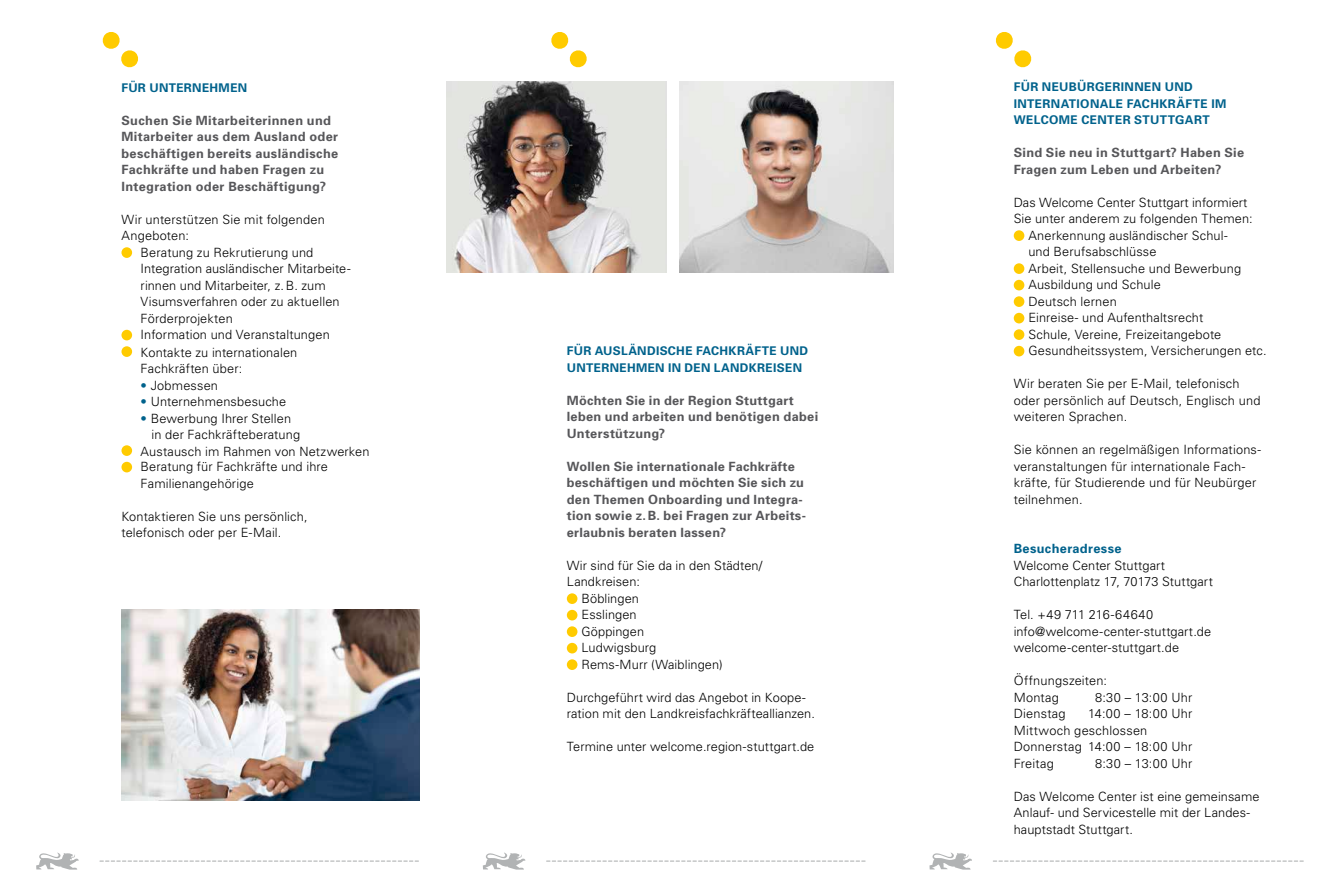
<style>
.page{position:relative;width:1340px;height:893px;background:#fff}
.page>*{position:absolute;margin:0;border:0;box-sizing:border-box;transform-origin:0 0}
.t1{font:300 12.75px/16.5px "Univers";letter-spacing:.01em;color:#000}
.t2{font:700 12.75px/16.5px "Univers";letter-spacing:.025em;color:#57575a}
.t3{font:700 12.75px "Univers";letter-spacing:.03em;color:#00628c}
.t4{font:700 12px/16.5px "Univers";letter-spacing:.03em;color:#00628c}
.s1{color:#00628c}
</style>
<div class="page">
<div style="left:1013px;top:230px;width:11px;height:11px;background:#ffcb00;border-radius:50%"></div>
<div style="left:1013px;top:263px;width:11px;height:11px;background:#ffcb00;border-radius:50%"></div>
<div style="left:1013px;top:280px;width:11px;height:10px;background:#ffcb00;border-radius:50%"></div>
<div style="left:1013px;top:296px;width:11px;height:11px;background:#ffcb00;border-radius:50%"></div>
<div style="left:1013px;top:313px;width:11px;height:10px;background:#ffcb00;border-radius:50%"></div>
<div style="left:1013px;top:329px;width:11px;height:11px;background:#ffcb00;border-radius:50%"></div>
<div style="left:1013px;top:346px;width:11px;height:10px;background:#ffcb00;border-radius:50%"></div>
<div style="left:121px;top:247px;width:11px;height:11px;background:#ffcb00;border-radius:50%"></div>
<div style="left:121px;top:330px;width:11px;height:10px;background:#ffcb00;border-radius:50%"></div>
<div style="left:121px;top:346px;width:11px;height:11px;background:#ffcb00;border-radius:50%"></div>
<div style="left:121px;top:445px;width:11px;height:11px;background:#ffcb00;border-radius:50%"></div>
<div style="left:121px;top:462px;width:11px;height:10px;background:#ffcb00;border-radius:50%"></div>
<div style="left:567px;top:593px;width:10px;height:11px;background:#ffcb00;border-radius:50%"></div>
<div style="left:567px;top:610px;width:10px;height:10px;background:#ffcb00;border-radius:50%"></div>
<div style="left:567px;top:626px;width:10px;height:11px;background:#ffcb00;border-radius:50%"></div>
<div style="left:567px;top:643px;width:10px;height:10px;background:#ffcb00;border-radius:50%"></div>
<div style="left:567px;top:659px;width:10px;height:11px;background:#ffcb00;border-radius:50%"></div>
<svg style="left:36px;top:852px;width:43px;height:18px"></svg>
<svg style="left:100px;top:860px;width:318px;height:2px"></svg>
<svg style="left:483px;top:852px;width:42px;height:18px"></svg>
<svg style="left:546px;top:860px;width:319px;height:2px"></svg>
<svg style="left:929px;top:852px;width:43px;height:18px"></svg>
<svg style="left:993px;top:860px;width:310px;height:2px"></svg>
<img style="left:446px;top:81px;width:220px;height:192px">
<img style="left:679px;top:81px;width:214px;height:192px">
<svg style="left:102px;top:32px;width:36px;height:36px"></svg>
<svg style="left:551px;top:32px;width:36px;height:36px"></svg>
<svg style="left:995px;top:32px;width:37px;height:36px"></svg>
<img style="left:121px;top:609px;width:298px;height:192px">
<p class="t4" style="left:121px;top:79px;width:127px">FÜR UNTERNEHMEN</p>
<p class="t2" style="left:121px;top:111px;width:218px">Suchen Sie Mitarbeiterinnen und Mitarbeiter aus dem Ausland oder beschäftigen bereits ausländische Fachkräfte und haben Fragen zu Integration oder Beschäftigung?</p>
<p class="t1" style="left:121px;top:211px;width:205px">Wir unterstützen Sie mit folgenden<br>Angeboten:</p>
<p class="t1" style="left:141px;top:244px;width:211px">Beratung zu Rekrutierung und<br>Integration ausländischer Mitarbeite&shy;rinnen und Mitarbeiter, z. B. zum<br>Visumsverfahren oder zu aktuellen<br>Förderprojekten<br>Information und Veranstaltungen</p>
<p class="t1" style="left:141px;top:344px;width:158px">Kontakte zu internationalen<br>Fachkräften über:</p>
<p class="t1" style="left:141px;top:377px;width:79px"><span class="s1">•</span> Jobmessen</p>
<p class="t1" style="left:141px;top:393px;width:147px"><span class="s1">•</span> Unternehmensbesuche</p>
<p class="t1" style="left:141px;top:410px;width:152px"><span class="s1">•</span> Bewerbung Ihrer Stellen</p>
<p class="t1" style="left:151px;top:426px;width:150px">in der Fachkräfteberatung</p>
<p class="t1" style="left:141px;top:443px;width:230px">Austausch im Rahmen von Netzwerken</p>
<p class="t1" style="left:141px;top:458px;width:189px">Beratung für Fachkräfte und ihre<br>Familienangehörige</p>
<p class="t1" style="left:121px;top:508px;width:188px">Kontaktieren Sie uns persönlich, telefonisch oder per E-Mail.</p>
<p class="t4" style="left:567px;top:342px;width:243px">FÜR AUSLÄNDISCHE FACHKRÄFTE UND<br>UNTERNEHMEN IN DEN LANDKREISEN</p>
<p class="t2" style="left:567px;top:392px;width:253px">Möchten Sie in der Region Stuttgart leben und arbeiten und benötigen dabei<br>Unterstützung?</p>
<p class="t2" style="left:567px;top:458px;width:241px">Wollen Sie internationale Fachkräfte beschäftigen und möchten Sie sich zu den Themen Onboarding und Integra&shy;tion sowie z. B. bei Fragen zur Arbeits&shy;erlaubnis beraten lassen?</p>
<p class="t1" style="left:567px;top:557px;width:197px">Wir sind für Sie da in den Städten/</p>
<p class="t1" style="left:567px;top:573px;width:75px">Landkreisen:</p>
<p class="t1" style="left:581px;top:590px;width:59px">Böblingen</p>
<p class="t1" style="left:581px;top:606px;width:57px">Esslingen</p>
<p class="t1" style="left:581px;top:623px;width:64px">Göppingen</p>
<p class="t1" style="left:581px;top:639px;width:76px">Ludwigsburg</p>
<p class="t1" style="left:581px;top:656px;width:143px">Rems-Murr (Waiblingen)</p>
<p class="t1" style="left:567px;top:689px;width:249px">Durchgeführt wird das Angebot in Koope&shy;ration mit den Landkreisfachkräfteallianzen.</p>
<p class="t1" style="left:567px;top:738px;width:249px">Termine unter welcome.region-stuttgart.de</p>
<p class="t4" style="left:1013px;top:78px;width:214px">FÜR NEUBÜRGERINNEN UND<br>INTERNATIONALE FACHKRÄFTE IM<br>WELCOME CENTER STUTTGART</p>
<p class="t2" style="left:1013px;top:144px;width:232px">Sind Sie neu in Stuttgart? Haben Sie<br>Fragen zum Leben und Arbeiten?</p>
<p class="t1" style="left:1013px;top:194px;width:235px">Das Welcome Center Stuttgart informiert</p>
<p class="t1" style="left:1013px;top:210px;width:240px">Sie unter anderem zu folgenden Themen:</p>
<p class="t1" style="left:1028px;top:227px;width:201px">Anerkennung ausländischer Schul-</p>
<p class="t1" style="left:1028px;top:243px;width:130px">und Berufsabschlüsse</p>
<p class="t1" style="left:1028px;top:260px;width:214px">Arbeit, Stellensuche und Bewerbung</p>
<p class="t1" style="left:1028px;top:276px;width:134px">Ausbildung und Schule</p>
<p class="t1" style="left:1028px;top:293px;width:90px">Deutsch lernen</p>
<p class="t1" style="left:1028px;top:309px;width:176px">Einreise- und Aufenthaltsrecht</p>
<p class="t1" style="left:1028px;top:326px;width:194px">Schule, Vereine, Freizeitangebote</p>
<p class="t1" style="left:1028px;top:342px;width:240px">Gesundheitssystem, Versicherungen etc.</p>
<p class="t1" style="left:1013px;top:375px;width:248px">Wir beraten Sie per E-Mail, telefonisch oder persönlich auf Deutsch, Englisch und weiteren Sprachen.</p>
<p class="t1" style="left:1013px;top:441px;width:249px">Sie können an regelmäßigen Informations&shy;veranstaltungen für internationale Fach&shy;kräfte, für Studierende und für Neubürger teilnehmen.</p>
<p class="t3" style="left:1013px;top:540px;width:109px">Besucheradresse</p>
<p class="t1" style="left:1013px;top:557px;width:201px">Welcome Center Stuttgart<br>Charlottenplatz 17, 70173 Stuttgart</p>
<p class="t1" style="left:1013px;top:606px;width:199px">Tel. +49 711 216-64640 info@welcome-center-stuttgart.de welcome-center-stuttgart.de</p>
<p class="t1" style="left:1013px;top:672px;width:95px">Öffnungszeiten:<br>Montag</p>
<p class="t1" style="left:1095px;top:689px;width:99px">8:30 – 13:00 Uhr</p>
<p class="t1" style="left:1013px;top:705px;width:53px">Dienstag</p>
<p class="t1" style="left:1013px;top:705px;width:180px;text-indent:74px">14:00 – 18:00 Uhr<br>Mittwoch geschlossen<br>Donnerstag 14:00 – 18:00 Uhr<br>Freitag</p>
<p class="t1" style="left:1095px;top:755px;width:99px">8:30 – 13:00 Uhr</p>
<p class="t1" style="left:1013px;top:788px;width:247px">Das Welcome Center ist eine gemeinsame<br>Anlauf- und Servicestelle mit der Landes&shy;hauptstadt Stuttgart.</p>
</div>
